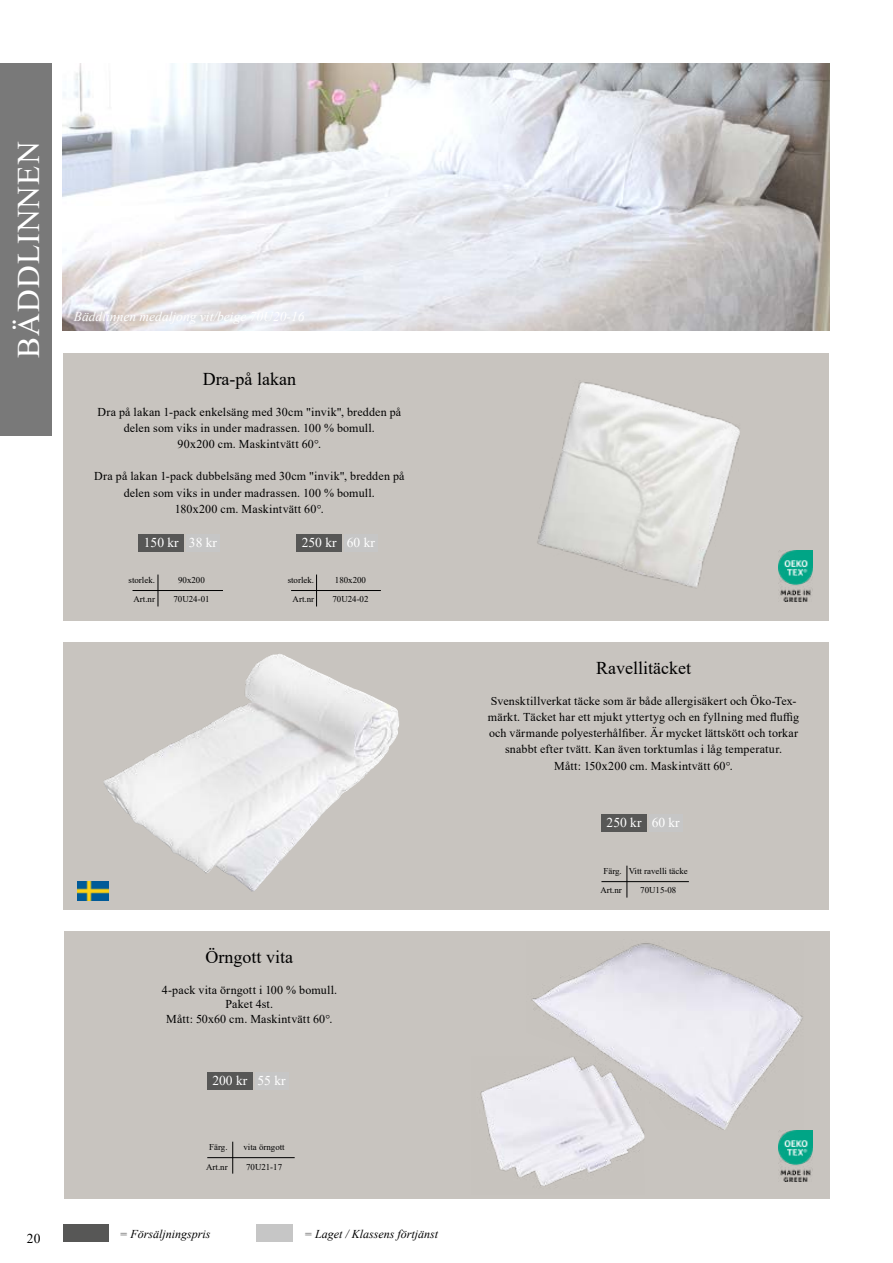
<style>
.page{position:relative;width:893px;height:1263px;background:#fff}
.page>*{position:absolute;margin:0;border:0;box-sizing:border-box;transform-origin:0 0}
.t1{font:31.5px "Times New Roman";letter-spacing:.035em;color:#fff}
.t2{font:18px "Times New Roman";color:#000}
.t3{font:13.5px "Times New Roman";color:#fff}
.t4{font:italic 13.5px "Times New Roman";color:#fff}
.t5{font:13.5px "Times New Roman";color:#000}
.t6{font:12px/16.2px "Times New Roman";letter-spacing:.015em;color:#000;text-align:center}
.t7{font:italic 12px "Times New Roman";color:#000}
.t8{font:8.85px/19.2px "Times New Roman";color:#000}
</style>
<div class="page">
<img style="left:63px;top:64px;width:766px;height:267px">
<div style="left:64px;top:931px;width:765px;height:268px;background:#c8c4bf"></div>
<div style="left:0;top:64px;width:52px;height:372px;background:#797979"></div>
<img style="left:480px;top:1075px;width:165px;height:111px">
<img style="left:526px;top:943px;width:277px;height:187px">
<div style="left:64px;top:642px;width:765px;height:268px;background:#c8c4bf"></div>
<div style="left:64px;top:353px;width:765px;height:268px;background:#c8c4bf"></div>
<img style="left:103px;top:654px;width:278px;height:238px">
<img style="left:77px;top:881px;width:31px;height:19px">
<hr style="left:207px;top:1157px;width:88px;height:1px;background:#000">
<hr style="left:232px;top:1142px;width:1px;height:31px;background:#000">
<hr style="left:601px;top:881px;width:88px;height:1px;background:#000">
<hr style="left:627px;top:866px;width:1px;height:31px;background:#000">
<hr style="left:133px;top:590px;width:90px;height:1px;background:#000">
<hr style="left:291px;top:590px;width:90px;height:1px;background:#000">
<hr style="left:158px;top:574px;width:1px;height:32px;background:#000">
<hr style="left:316px;top:574px;width:1px;height:32px;background:#000">
<div style="left:207px;top:1072px;width:45px;height:18px;background:#575756"></div>
<div style="left:255px;top:1072px;width:34px;height:18px;background:#c6c6c6"></div>
<div style="left:601px;top:814px;width:45px;height:18px;background:#575756"></div>
<div style="left:649px;top:814px;width:34px;height:18px;background:#c6c6c6"></div>
<div style="left:297px;top:534px;width:45px;height:18px;background:#575756"></div>
<div style="left:344px;top:534px;width:34px;height:18px;background:#c6c6c6"></div>
<div style="left:139px;top:534px;width:45px;height:18px;background:#575756"></div>
<div style="left:186px;top:534px;width:34px;height:18px;background:#c6c6c6"></div>
<div style="left:64px;top:1225px;width:45px;height:17px;background:#575756"></div>
<div style="left:257px;top:1225px;width:36px;height:17px;background:#c6c6c6"></div>
<img style="left:537px;top:382px;width:203px;height:206px">
<img style="left:779px;top:550px;width:34px;height:52px">
<img style="left:779px;top:1130px;width:34px;height:51px">
<h1 class="t1" style="left:6px;top:358px;width:218px;rotate:-90deg">BÄDDLINNEN</h1>
<p class="t4" style="left:74px;top:307px;width:232px">Bäddlinnen medaljong vit/beige 70U20-16</p>
<h2 class="t2" style="left:203px;top:366px;width:95px">Dra-på lakan</h2>
<p class="t6" style="left:98px;top:403px;width:305px">Dra på lakan 1-pack enkelsäng med 30cm "invik", bredden på delen som viks in under madrassen. 100 % bomull.<br>90x200 cm. Maskintvätt 60°.</p>
<p class="t6" style="left:94px;top:468px;width:312px">Dra på lakan 1-pack dubbelsäng med 30cm "invik", bredden på delen som viks in under madrassen. 100 % bomull.<br>180x200 cm. Maskintvätt 60°.</p>
<p class="t3" style="left:144px;top:533px;width:75px">150 kr 38 kr</p>
<p class="t3" style="left:302px;top:533px;width:75px">250 kr 60 kr</p>
<p class="t8" style="left:129px;top:570px;width:28px">storlek.</p>
<p class="t8" style="left:288px;top:570px;width:28px">storlek.</p>
<p class="t8" style="left:178px;top:570px;width:28px">90x200</p>
<p class="t8" style="left:134px;top:589px;width:23px">Art.nr</p>
<p class="t8" style="left:174px;top:589px;width:38px">70U24-01</p>
<p class="t8" style="left:293px;top:589px;width:23px">Art.nr</p>
<p class="t8" style="left:332px;top:570px;width:38px">180x200<br>70U24-02</p>
<h2 class="t2" style="left:206px;top:944px;width:89px">Örngott vita</h2>
<p class="t6" style="left:162px;top:982px;width:177px;line-height:14.4px">4-pack vita örngott i 100 % bomull.<br>Paket 4st.<br>Mått: 50x60 cm. Maskintvätt 60°.</p>
<p class="t3" style="left:212px;top:1071px;width:75px">200 kr 55 kr</p>
<p class="t8" style="left:209px;top:1137px;width:20px">Färg.</p>
<p class="t8" style="left:243px;top:1137px;width:43px">vita örngott</p>
<p class="t8" style="left:206px;top:1157px;width:23px">Art.nr</p>
<p class="t8" style="left:246px;top:1157px;width:38px">70U21-17</p>
<p class="t5" style="left:27px;top:1228px;width:15px">20</p>
<p class="t7" style="left:119px;top:1225px;width:93px">= Försäljningspris</p>
<p class="t7" style="left:304px;top:1225px;width:136px">= Laget / Klassens förtjänst</p>
<h2 class="t2" style="left:596px;top:655px;width:96px">Ravellitäcket</h2>
<p class="t6" style="left:488px;top:692px;width:313px">Svensktillverkat täcke som är både allergisäkert och Öko-Tex&shy;märkt. Täcket har ett mjukt yttertyg och en fyllning med fluffig och värmande polyesterhålfiber. Är mycket lättskött och torkar snabbt efter tvätt. Kan även torktumlas i låg temperatur.<br>Mått: 150x200 cm. Maskintvätt 60°.</p>
<p class="t3" style="left:607px;top:813px;width:75px">250 kr 60 kr</p>
<p class="t8" style="left:629px;top:861px;width:61px">Vitt ravelli täcke</p>
<p class="t8" style="left:603px;top:861px;width:20px">Färg.</p>
<p class="t8" style="left:600px;top:881px;width:23px">Art.nr</p>
<p class="t8" style="left:640px;top:881px;width:38px">70U15-08</p>
</div>
